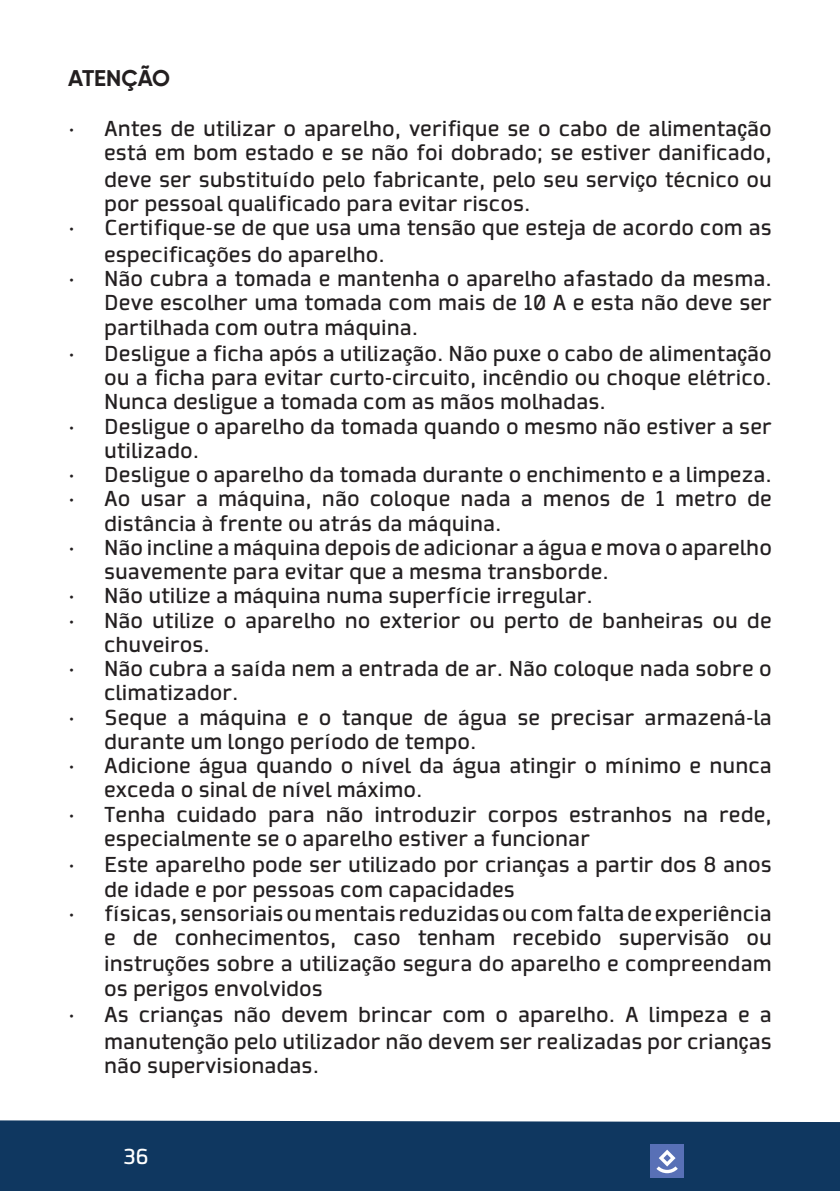
<style>
.page{position:relative;width:840px;height:1191px;background:#fff}
.page>*{position:absolute;margin:0;border:0;box-sizing:border-box;transform-origin:0 0}
.t1{font:700 22.6px "Gilroy";letter-spacing:-.005em;color:#231f20}
.t2{font:20.2px/24.2px "Collator";color:#231f20}
.t3{font:20.2px "Collator";color:#fff}
.s1{font-family:"Helvetica Neue LT Std";font-weight:500;font-stretch:condensed;font-size:22px}
</style>
<div class="page">
<div style="left:0;top:1120px;width:839px;height:71px;background:#0f3760"></div>
<div style="left:650px;top:1144px;width:33px;height:34px;background:#5870b6"></div>
<svg style="left:656px;top:1149px;width:21px;height:24px"></svg>
<p class="t1" style="left:68px;top:63px;width:103px">ATENÇÃO</p>
<p class="t2" style="left:68px;top:118px;width:704px;text-align:right">• Antes de utilizar o aparelho, verifique se o cabo de alimenta<span class="s1">ç</span>ão está em bom estado e se não foi dobrado; se estiver danificado,</p>
<p class="t2" style="left:104px;top:168px;width:668px">deve ser substituído pelo fabricante, pelo seu servi<span class="s1">ç</span>o técnico ou por pessoal qualificado para evitar riscos.</p>
<p class="t2" style="left:104px;top:216px;width:669px;line-height:26.4px;text-indent:-36px">• Certifique-se de que usa uma tensão que esteja de acordo com as especifica<span class="s1">ç</span>ões do aparelho.</p>
<p class="t2" style="left:104px;top:267px;width:669px;text-align:justify;text-indent:-36px">• Não cubra a tomada e mantenha o aparelho afastado da mesma.<br>Deve escolher uma tomada com mais de 10 A e esta não deve ser partilhada com outra máquina.</p>
<p class="t2" style="left:104px;top:342px;width:669px;text-align:justify;text-indent:-36px">• Desligue a ficha após a utiliza<span class="s1">ç</span>ão. Não puxe o cabo de alimenta<span class="s1">ç</span>ão ou a ficha para evitar curto-circuito, incêndio ou choque elétrico.<br>Nunca desligue a tomada com as mãos molhadas.</p>
<p class="t2" style="left:104px;top:415px;width:668px;text-indent:-36px">• Desligue o aparelho da tomada quando o mesmo não estiver a ser utilizado.</p>
<p class="t2" style="left:68px;top:463px;width:705px">• Desligue o aparelho da tomada durante o enchimento e a limpeza.</p>
<p class="t2" style="left:104px;top:488px;width:669px;text-indent:-36px">• Ao usar a máquina, não coloque nada a menos de 1 metro de distância à frente ou atrás da máquina.</p>
<p class="t2" style="left:104px;top:536px;width:669px;text-indent:-36px">• Não incline a máquina depois de adicionar a água e mova o aparelho suavemente para evitar que a mesma transborde.</p>
<p class="t2" style="left:68px;top:585px;width:526px">• Não utilize a máquina numa superfície irregular.</p>
<p class="t2" style="left:104px;top:609px;width:668px;text-indent:-36px">• Não utilize o aparelho no exterior ou perto de banheiras ou de chuveiros.</p>
<p class="t2" style="left:104px;top:657px;width:669px;text-indent:-36px">• Não cubra a saída nem a entrada de ar. Não coloque nada sobre o climatizador.</p>
<p class="t2" style="left:104px;top:706px;width:669px;text-indent:-36px">• Seque a máquina e o tanque de água se precisar armazená-la durante um longo período de tempo.</p>
<p class="t2" style="left:104px;top:754px;width:669px;text-indent:-36px">• Adicione água quando o nível da água atingir o mínimo e nunca exceda o sinal de nível máximo.</p>
<p class="t2" style="left:104px;top:803px;width:669px;text-indent:-36px">• Tenha cuidado para não introduzir corpos estranhos na rede, especialmente se o aparelho estiver a funcionar</p>
<p class="t2" style="left:104px;top:853px;width:668px;text-indent:-36px">• Este aparelho pode ser utilizado por crian<span class="s1">ç</span>as a partir dos 8 anos de idade e por pessoas com capacidades</p>
<p class="t2" style="left:68px;top:902px;width:704px;text-align:right">• físicas, sensoriais ou mentais reduzidas ou com falta de experiência e de conhecimentos, caso tenham recebido supervisão ou</p>
<p class="t2" style="left:104px;top:953px;width:669px">instru<span class="s1">ç</span>ões sobre a utiliza<span class="s1">ç</span>ão segura do aparelho e compreendam os perigos envolvidos</p>
<p class="t2" style="left:68px;top:1002px;width:704px;line-height:26.4px;text-align:right">• As crian<span class="s1">ç</span>as não devem brincar com o aparelho. A limpeza e a manuten<span class="s1">ç</span>ão pelo utilizador não devem ser realizadas por crian<span class="s1">ç</span>as</p>
<p class="t2" style="left:104px;top:1054px;width:216px">não supervisionadas.</p>
<p class="t3" style="left:123px;top:1145px;width:27px">36</p>
</div>
